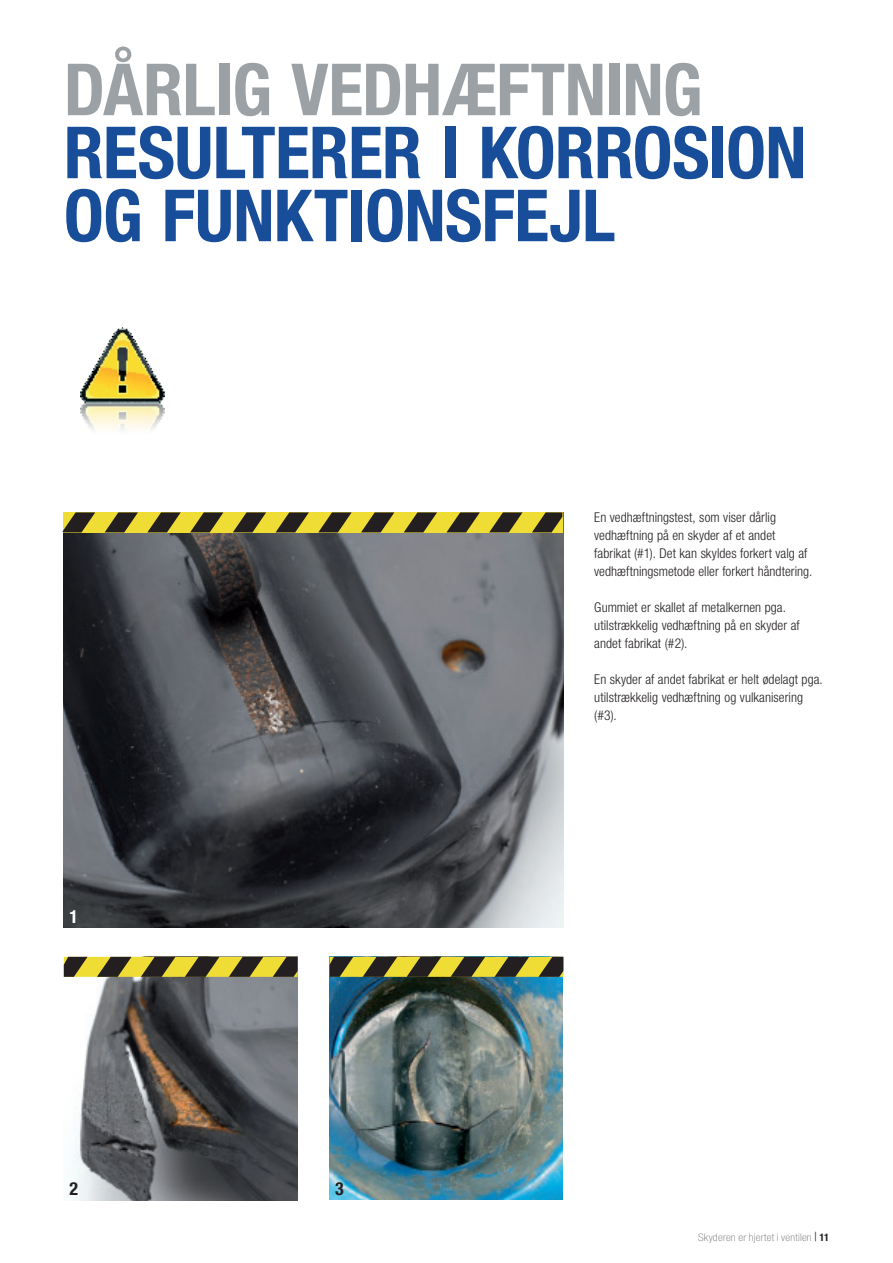
<style>
.page{position:relative;width:893px;height:1263px;background:#fff}
.page>*{position:absolute;margin:0;border:0;box-sizing:border-box;transform-origin:0 0}
.HEADLINE_BLUE_left_s{font:700 condensed 72px/63px "Helvetica Neue LT Pro";letter-spacing:-.01em;color:#184d99}
.BRANDING_photo_text{font:700 condensed 18px "Helvetica Neue LT Pro";color:#231f20}
.BRANDING_photo_text-2{font:700 condensed 18px "Helvetica Neue LT Pro";color:#fff}
.BODY_COPY{font:300 condensed 13.5px/18px "Helvetica Neue LT Pro";letter-spacing:.005em;color:#231f20}
.t1{font:100 condensed 10.5px "Helvetica Neue LT Pro";letter-spacing:.02em;color:#6c6d70;scale:1.1 1}
.s1{color:#9ba1a4}
.s2{font-family:"Times New Roman";font-weight:700;font-stretch:normal;color:#231f20}
.s3{font-weight:700;color:#231f20}
</style>
<div class="page">
<img style="left:63px;top:532px;width:500px;height:395px">
<img style="left:330px;top:977px;width:232px;height:222px">
<img style="left:72px;top:977px;width:226px;height:223px">
<img style="left:81px;top:327px;width:83px;height:103px">
<svg style="left:63px;top:957px;width:235px;height:20px;background:#8a7f2c"></svg>
<svg style="left:329px;top:957px;width:235px;height:20px;background:#897e2b"></svg>
<div style="left:63px;top:512px;width:499px;height:20px;background:#efdd36"></div>
<svg style="left:62px;top:512px;width:33px;height:20px"></svg>
<svg style="left:105px;top:512px;width:33px;height:20px"></svg>
<svg style="left:147px;top:512px;width:34px;height:20px"></svg>
<svg style="left:190px;top:512px;width:33px;height:20px"></svg>
<svg style="left:233px;top:512px;width:33px;height:20px"></svg>
<svg style="left:276px;top:512px;width:33px;height:20px"></svg>
<svg style="left:318px;top:512px;width:34px;height:20px"></svg>
<svg style="left:361px;top:512px;width:33px;height:20px"></svg>
<svg style="left:404px;top:512px;width:33px;height:20px"></svg>
<svg style="left:447px;top:512px;width:33px;height:20px"></svg>
<svg style="left:489px;top:512px;width:34px;height:20px"></svg>
<svg style="left:532px;top:512px;width:32px;height:20px"></svg>
<p class="HEADLINE_BLUE_left_s" style="left:64px;top:57px;width:744px"><span class="s1">DÅRLIG VEDHÆFTNING<br></span>RESULTERER I KORROSION<br>OG FUNKTIONSFEJL</p>
<p class="BRANDING_photo_text-2" style="left:69px;top:905px;width:10px">1</p>
<p class="BRANDING_photo_text" style="left:69px;top:1178px;width:10px">2</p>
<p class="BRANDING_photo_text" style="left:335px;top:1178px;width:10px">3</p>
<p class="BODY_COPY" style="left:594px;top:508px;width:220px">En vedhæftningstest, som viser dårlig vedhæftning på en skyder af et andet fabrikat (#1). Det kan skyldes forkert valg af vedhæftningsmetode eller forkert håndtering.</p>
<p class="BODY_COPY" style="left:594px;top:598px;width:207px">Gummiet er skallet af metalkernen pga. utilstrækkelig vedhæftning på en skyder af andet fabrikat (#2).</p>
<p class="BODY_COPY" style="left:594px;top:670px;width:230px">En skyder af andet fabrikat er helt ødelagt pga. utilstrækkelig vedhæftning og vulkanisering (#3).</p>
<p class="t1" style="left:698px;top:1231px;width:121px">Skyderen er hjertet i ventilen <span class="s2">|</span> <span class="s3">11</span></p>
</div>
